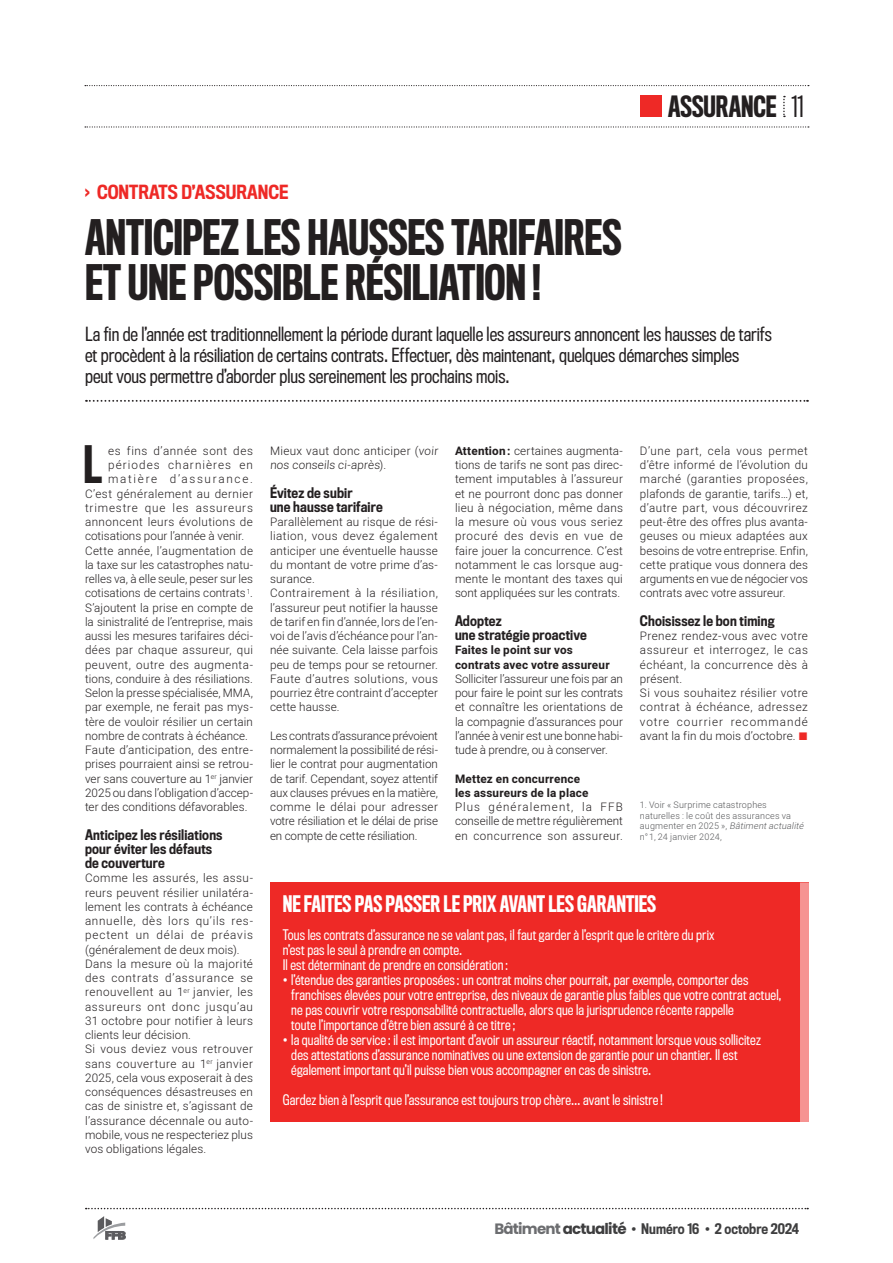
<style>
.page{position:relative;width:893px;height:1263px;background:#fff}
.page>*{position:absolute;margin:0;border:0;box-sizing:border-box;transform-origin:0 0}
.t1{font:500 47.4px "Titling Gothic FB Comp";color:#231f20}
.t2{font:500 45px/45px "Titling Gothic FB Comp";letter-spacing:-.005em;color:#231f20}
.t3{font:500 27px "Titling Gothic FB Comp";color:#231f20}
.t4{font:500 21px "Titling Gothic FB Comp";color:#fff}
.t5{font:18px/21px "Titling Gothic FB Cond";color:#231f20}
.t6{font:500 18px "Titling Gothic FB Cond";color:#ee2926}
.t7{font:13.5px/15px "Titling Gothic FB Cond";letter-spacing:.01em;color:#fff}
.t8{font:500 13.5px/14.2px "Titling Gothic FB Cond";letter-spacing:.015em;color:#231f20}
.t9{font:500 13.5px "Titling Gothic FB Cond";color:#3e3e3f}
.t10{font:300 11.7px/14.2px "Heebo";letter-spacing:.015em;color:#231f20;text-align:justify}
.t11{font:300 11.7px/14.2px "Heebo";letter-spacing:.035em;color:#231f20}
.t12{font:700 11.7px/14.2px "Heebo";letter-spacing:.015em;color:#231f20}
.t13{font:300 11.7px "Heebo";letter-spacing:.04em;color:#231f20}
.t14{font:300 11.7px "Heebo";letter-spacing:-.005em;color:#231f20}
.t15{font:300 11.7px "Heebo";letter-spacing:.07em;color:#231f20}
.t16{font:300 11.7px "Heebo";letter-spacing:.055em;color:#231f20}
.t17{font:300 11.7px "Heebo";letter-spacing:.09em;color:#231f20}
.t18{font:300 11.7px "Heebo";letter-spacing:.145em;color:#231f20}
.t19{font:300 9px/10.5px "Heebo";letter-spacing:.02em;color:#57585a}
.s1{font-weight:400}
.s2{font-weight:700}
.s3{font-style:italic}
.s4{font-family:"Heebo";font-weight:700}
.s5{font-family:"Poppins";font-weight:700;font-size:15px;color:#6c6d70}
.s6{font-family:"Poppins";font-weight:700;font-size:15px}
.s7{font-family:"Poppins";font-weight:400;font-size:15px}
</style>
<div class="page">
<svg style="left:86px;top:1208px;width:722px;height:1px"></svg>
<svg style="left:93px;top:1216px;width:33px;height:23px"></svg>
<svg style="left:86px;top:400px;width:722px;height:2px"></svg>
<div style="left:270px;top:882px;width:539px;height:240px;background:#ee2926"></div>
<div style="left:800px;top:882px;width:9px;height:243px;background:#f69392"></div>
<svg style="left:85px;top:126px;width:724px;height:2px"></svg>
<svg style="left:85px;top:85px;width:724px;height:1px"></svg>
<div style="left:640px;top:96px;width:21px;height:21px;background:#ee2926"></div>
<svg style="left:783px;top:96px;width:2px;height:21px"></svg>
<h3 class="t6" style="left:85px;top:181px;width:205px">› CONTRATS D’ASSURANCE</h3>
<h2 class="t2" style="left:85px;top:217px;width:538px">ANTICIPEZ LES HAUSSES TARIFAIRES<br>ET UNE POSSIBLE RÉSILIATION !</h2>
<h3 class="t3" style="left:668px;top:91px;width:137px">ASSURANCE <span class="s1">11</span></h3>
<p class="t5" style="left:85px;top:324px;width:688px">La fin de l’année est traditionnellement la période durant laquelle les assureurs annoncent les hausses de tarifs et procèdent à la résiliation de certains contrats. Effectuer, dès maintenant, quelques démarches simples<br>peut vous permettre d’aborder plus sereinement les prochains mois.</p>
<h1 class="t1" style="left:84px;top:438px;width:20px">L</h1>
<p class="t16" style="left:108px;top:443px;width:146px">es fins d’année sont des</p>
<p class="t17" style="left:108px;top:457px;width:146px">périodes charnières en</p>
<p class="t18" style="left:108px;top:471px;width:146px">matière d’assurance.</p>
<p class="t13" style="left:85px;top:485px;width:169px">C’est généralement au dernier</p>
<p class="t15" style="left:85px;top:500px;width:169px">trimestre que les assureurs</p>
<p class="t11" style="left:85px;top:515px;width:169px">annoncent leurs évolutions de</p>
<p class="t10" style="left:85px;top:529px;width:161px">cotisations pour l’année à venir.</p>
<p class="t10" style="left:85px;top:543px;width:169px">Cette année, l’augmentation de</p>
<p class="t10" style="left:85px;top:557px;width:169px">la taxe sur les catastrophes natu-</p>
<p class="t10" style="left:85px;top:572px;width:169px">relles va, à elle seule, peser sur les</p>
<p class="t10" style="left:85px;top:586px;width:169px">cotisations de certains contrats <sup>1</sup>.</p>
<p class="t10" style="left:85px;top:600px;width:169px">S’ajoutent la prise en compte de</p>
<p class="t10" style="left:85px;top:614px;width:169px">la sinistralité de l’entreprise, mais</p>
<p class="t10" style="left:85px;top:629px;width:169px">aussi les mesures tarifaires déci-</p>
<p class="t11" style="left:85px;top:643px;width:169px">dées par chaque assureur, qui</p>
<p class="t13" style="left:85px;top:656px;width:169px">peuvent, outre des augmenta-</p>
<p class="t10" style="left:85px;top:671px;width:169px">tions, conduire à des résiliations.</p>
<p class="t10" style="left:85px;top:686px;width:169px">Selon la presse spécialisée, MMA,</p>
<p class="t10" style="left:85px;top:700px;width:169px">par exemple, ne ferait pas mys-</p>
<p class="t10" style="left:85px;top:714px;width:169px">tère de vouloir résilier un certain</p>
<p class="t10" style="left:85px;top:728px;width:164px">nombre de contrats à échéance.</p>
<p class="t10" style="left:85px;top:743px;width:169px">Faute d’anticipation, des entre-</p>
<p class="t10" style="left:85px;top:757px;width:169px">prises pourraient ainsi se retrou-</p>
<p class="t10" style="left:85px;top:771px;width:169px">ver sans couverture au 1<sup>er</sup> janvier</p>
<p class="t14" style="left:85px;top:785px;width:169px">2025 ou dans l’obligation d’accep-</p>
<p class="t10" style="left:85px;top:800px;width:164px">ter des conditions défavorables.</p>
<p class="t8" style="left:85px;top:828px;width:139px">Anticipez les résiliations pour éviter les défauts de couverture</p>
<p class="t10" style="left:85px;top:871px;width:169px;text-align:left">Comme les assurés, les assu&shy;reurs peuvent résilier unilatéra&shy;lement les contrats à échéance annuelle, dès lors qu’ils res&shy;pectent un délai de préavis (généralement de deux mois).<br>Dans la mesure où la majorité des contrats d’assurance se renouvellent au 1<sup>er</sup> janvier, les assureurs ont donc jusqu’au<br>31 octobre pour notifier à leurs clients leur décision.<br>Si vous deviez vous retrouver sans couverture au 1<sup>er</sup> janvier<br>2025, cela vous exposerait à des conséquences désastreuses en cas de sinistre et, s’agissant de l’assurance décennale ou auto&shy;mobile, vous ne respecteriez plus vos obligations légales.</p>
<p class="t10" style="left:270px;top:443px;width:171px">Mieux vaut donc anticiper (voir nos conseils ci-après).</p>
<p class="t8" style="left:270px;top:486px;width:114px">Évitez de subir<br>une hausse tarifaire</p>
<p class="t10" style="left:270px;top:515px;width:169px;text-align:left">Parallèlement au risque de rési&shy;liation, vous devez également anticiper une éventuelle hausse du montant de votre prime d’as&shy;surance.<br>Contrairement à la résiliation, l’assureur peut notifier la hausse de tarif en fin d’année, lors de l’en&shy;voi de l’avis d’échéance pour l’an&shy;née suivante. Cela laisse parfois peu de temps pour se retourner.<br>Faute d’autres solutions, vous pourriez être contraint d’accepter cette hausse.</p>
<p class="t10" style="left:270px;top:728px;width:169px">Les contrats d’assurance prévoient normalement la possibilité de rési&shy;lier le contrat pour augmentation de tarif. Cependant, soyez attentif aux clauses prévues en la matière, comme le délai pour adresser votre résiliation et le délai de prise en compte de cette résiliation.</p>
<p class="t10" style="left:455px;top:443px;width:169px"><span class="s2">Attention:</span> certaines augmenta&shy;tions de tarifs ne sont pas direc&shy;tement imputables à l’assureur et ne pourront donc pas donner lieu à négociation, même dans la mesure où vous vous seriez procuré des devis en vue de faire jouer la concurrence. C’est notamment le cas lorsque aug&shy;mente le montant des taxes qui sont appliquées sur les contrats.</p>
<p class="t8" style="left:455px;top:614px;width:133px">Adoptez<br>une stratégie proactive</p>
<p class="t12" style="left:455px;top:643px;width:156px">Faites le point sur vos contrats avec votre assureur</p>
<p class="t10" style="left:455px;top:671px;width:169px">Solliciter l’assureur une fois par an pour faire le point sur les contrats et connaître les orientations de la compagnie d’assurances pour l’année à venir est une bonne habi&shy;tude à prendre, ou à conserver.</p>
<p class="t12" style="left:455px;top:772px;width:135px">Mettez en concurrence les assureurs de la place</p>
<p class="t10" style="left:455px;top:800px;width:169px">Plus généralement, la FFB conseille de mettre régulièrement en concurrence son assureur.</p>
<p class="t10" style="left:640px;top:443px;width:169px">D’une part, cela vous permet d’être informé de l’évolution du marché (garanties proposées, plafonds de garantie, tarifs…) et, d’autre part, vous découvrirez peut-être des offres plus avanta&shy;geuses ou mieux adaptées aux besoins de votre entreprise. Enfin, cette pratique vous donnera des arguments en vue de négocier vos contrats avec votre assureur.</p>
<p class="t8" style="left:640px;top:614px;width:136px">Choisissez le bon timing</p>
<p class="t11" style="left:640px;top:629px;width:169px">Prenez rendez-vous avec votre assureur et interrogez, le cas échéant, la concurrence dès à présent.<br>Si vous souhaitez résilier votre contrat à échéance, adressez votre courrier recommandé avant la fin du mois d’octobre.</p>
<p class="t19" style="left:640px;top:800px;width:167px">1. Voir « Surprime catastrophes naturelles : le coût des assurances va<br>a u g m e n te r e n 2 0 2 5 » , <span class="s3">Bâtimentactualité </span>n°1, 24 janvier 2024,</p>
<h3 class="t4" style="left:283px;top:892px;width:375px">NE FAITES PAS PASSER LE PRIX AVANT LES GARANTIES</h3>
<p class="t7" style="left:283px;top:927px;width:433px">Tous les contrats d’assurance ne se valant pas, il faut garder à l’esprit que le critère du prix n’est pas le seul à prendre en compte.<br>Il est déterminant de prendre en considération :</p>
<p class="t7" style="left:291px;top:972px;width:492px;text-indent:-9px"><span class="s4">•</span> l’étendue des garanties proposées: un contrat moins cher pourrait, par exemple, comporter des franchises élevées pour votre entreprise, des niveaux de garantie plus faibles que votre contrat actuel, ne pas couvrir votre responsabilité contractuelle, alors que la jurisprudence récente rappelle<br>toute l’importance d’être bien assuré à ce titre ;</p>
<p class="t7" style="left:291px;top:1032px;width:471px;text-indent:-9px"><span class="s4">•</span> la qualité de service : il est important d’avoir un assureur réactif, notamment lorsque vous sollicitez des attestations d’assurance nominatives ou une extension de garantie pour un chantier. Il est également important qu’il puisse bien vous accompagner en cas de sinistre.</p>
<p class="t7" style="left:283px;top:1092px;width:382px">Gardez bien à l’esprit que l’assurance est toujours trop chère… avant le sinistre !</p>
<p class="t9" style="left:494px;top:1220px;width:306px"><span class="s5">Bâtiment</span> <span class="s6">actualité</span> <span class="s7">•</span> Numéro 16 <span class="s7">•</span> 2 octobre 2024</p>
</div>
